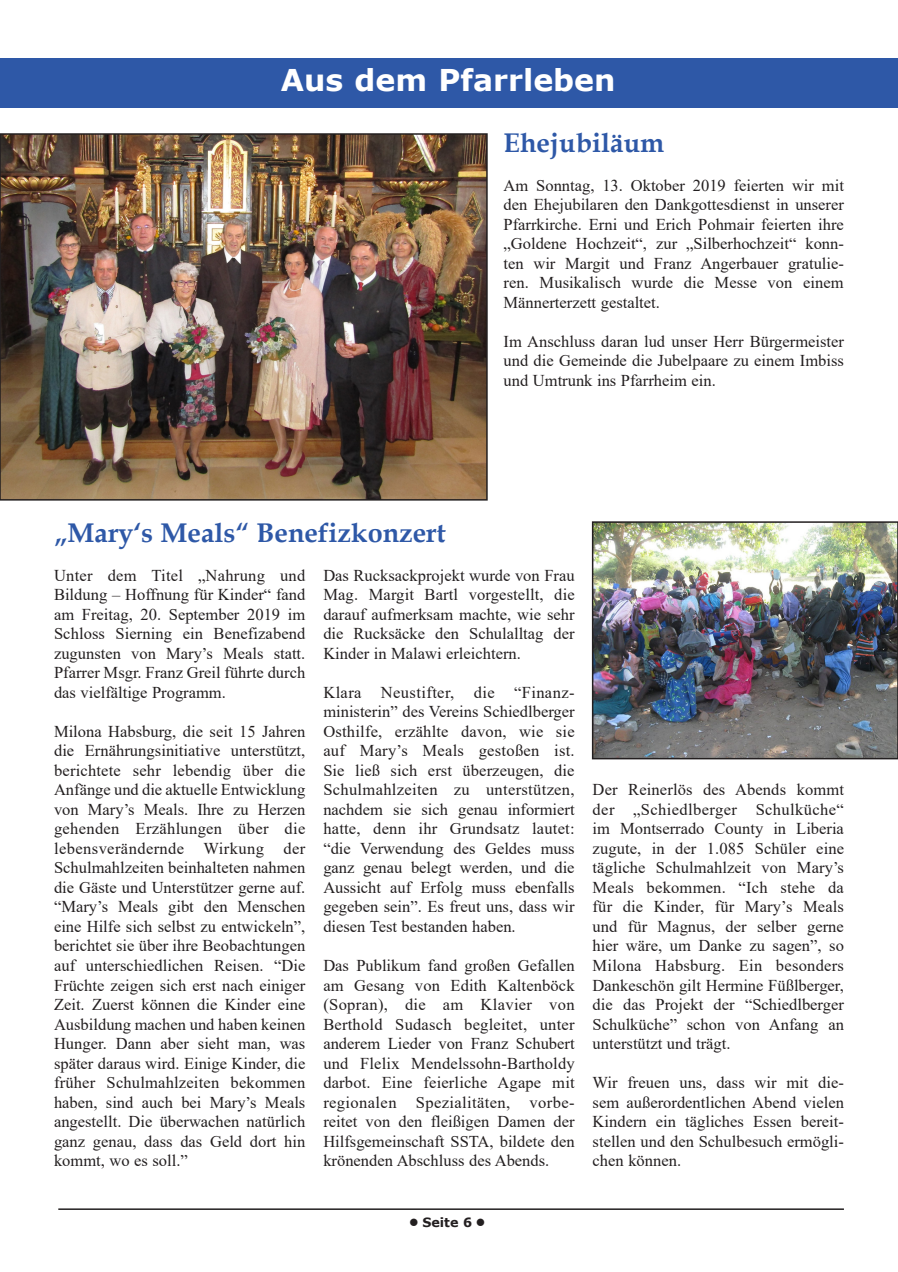
<style>
.page{position:relative;width:898px;height:1272px;background:#fff}
.page>*{position:absolute;margin:0;border:0;box-sizing:border-box;transform-origin:0 0}
.stillos{font:700 30px "Verdana";color:#fff}
.Normaler_Text{font:700 27px "Book Antiqua";color:#2e58a7}
.Normaler_Text-2{font:16.5px/19.5px "Times New Roman";color:#231f20;text-align:justify}
.stillos-2{font:700 12.75px "Verdana";color:#231f20}
</style>
<div class="page">
<hr style="left:58px;top:1208px;width:785px;height:1px;background:#231f20">
<div style="left:0;top:58px;width:897px;height:49px;background:#2e58a7"></div>
<img style="left:3px;top:136px;width:481px;height:361px">
<div style="left:0;top:133px;width:487px;height:367px;border:2px solid #231f20"></div>
<img style="left:594px;top:524px;width:300px;height:232px">
<div style="left:591px;top:521px;width:306px;height:238px;border:2px solid #231f20"></div>
<p class="stillos" style="left:280px;top:59px;width:336px">Aus dem Pfarrleben</p>
<p class="Normaler_Text" style="left:503px;top:124px;width:162px">Ehejubiläum</p>
<p class="Normaler_Text-2" style="left:503px;top:175px;width:342px">Am Sonntag, 13. Oktober 2019 feierten wir mit den Ehejubilaren den Dankgottesdienst in unserer Pfarrkirche. Erni und Erich Pohmair feierten ihre „Goldene Hochzeit“, zur „Silberhochzeit“ konn&shy;ten wir Margit und Franz Angerbauer gratulie&shy;ren. Musikalisch wurde die Messe von einem Männerterzett gestaltet.</p>
<p class="Normaler_Text-2" style="left:503px;top:331px;width:342px">Im Anschluss daran lud unser Herr Bürgermeister und die Gemeinde die Jubelpaare zu einem Imbiss und Umtrunk ins Pfarrheim ein.</p>
<p class="Normaler_Text" style="left:54px;top:514px;width:393px">„Mary‘s Meals“ Benefizkonzert</p>
<p class="Normaler_Text-2" style="left:54px;top:565px;width:253px">Unter dem Titel „Nahrung und Bildung – Hoffnung für Kinder“ fand am Freitag, 20. September 2019 im Schloss Sierning ein Benefizabend zugunsten von Mary’s Meals statt.<br>Pfarrer Msgr. Franz Greil führte durch das vielfältige Programm.</p>
<p class="Normaler_Text-2" style="left:54px;top:721px;width:253px">Milona Habsburg, die seit 15 Jahren die Ernährungsinitiative unterstützt, berichtete sehr lebendig über die Anfänge und die aktuelle Entwicklung von Mary’s Meals. Ihre zu Herzen gehenden Erzählungen über die lebensverändernde Wirkung der Schulmahlzeiten beinhalteten nahmen die Gäste und Unterstützer gerne auf. “Mary’s Meals gibt den Menschen eine Hilfe sich selbst zu entwickeln”, berichtet sie über ihre Beobachtungen auf unterschiedlichen Reisen. “Die Früchte zeigen sich erst nach einiger Zeit. Zuerst können die Kinder eine Ausbildung machen und haben keinen Hunger. Dann aber sieht man, was später daraus wird. Einige Kinder, die früher Schulmahlzeiten bekommen haben, sind auch bei Mary’s Meals angestellt. Die überwachen natürlich ganz genau, dass das Geld dort hin kommt, wo es soll.”</p>
<p class="Normaler_Text-2" style="left:323px;top:565px;width:253px">Das Rucksackprojekt wurde von Frau Mag. Margit Bartl vorgestellt, die darauf aufmerksam machte, wie sehr die Rucksäcke den Schulalltag der Kinder in Malawi erleichtern.</p>
<p class="Normaler_Text-2" style="left:323px;top:682px;width:253px">Klara Neustifter, die “Finanz&shy;ministerin” des Vereins Schiedlberger Osthilfe, erzählte davon, wie sie auf Mary’s Meals gestoßen ist.<br>Sie ließ sich erst überzeugen, die Schulmahlzeiten zu unterstützen, nachdem sie sich genau informiert hatte, denn ihr Grundsatz lautet: “die Verwendung des Geldes muss ganz genau belegt werden, und die Aussicht auf Erfolg muss ebenfalls gegeben sein”. Es freut uns, dass wir diesen Test bestanden haben.</p>
<p class="Normaler_Text-2" style="left:323px;top:955px;width:253px">Das Publikum fand großen Gefallen am Gesang von Edith Kaltenböck (Sopran), die am Klavier von Berthold Sudasch begleitet, unter anderem Lieder von Franz Schubert und Flelix Mendelssohn-Bartholdy darbot. Eine feierliche Agape mit regionalen Spezialitäten, vorbe&shy;reitet von den fleißigen Damen der Hilfsgemeinschaft SSTA, bildete den krönenden Abschluss des Abends.</p>
<p class="Normaler_Text-2" style="left:592px;top:779px;width:253px">Der Reinerlös des Abends kommt der „Schiedlberger Schulküche“ im Montserrado County in Liberia zugute, in der 1.085 Schüler eine tägliche Schulmahlzeit von Mary’s Meals bekommen. “Ich stehe da für die Kinder, für Mary’s Meals und für Magnus, der selber gerne hier wäre, um Danke zu sagen”, so Milona Habsburg. Ein besonders Dankeschön gilt Hermine Füßlberger, die das Projekt der “Schiedlberger Schulküche” schon von Anfang an unterstützt und trägt.</p>
<p class="Normaler_Text-2" style="left:592px;top:1072px;width:253px">Wir freuen uns, dass wir mit die&shy;sem außerordentlichen Abend vielen Kindern ein tägliches Essen bereit&shy;stellen und den Schulbesuch ermögli&shy;chen können.</p>
<p class="stillos-2" style="left:409px;top:1213px;width:78px">● Seite 6 ●</p>
</div>
